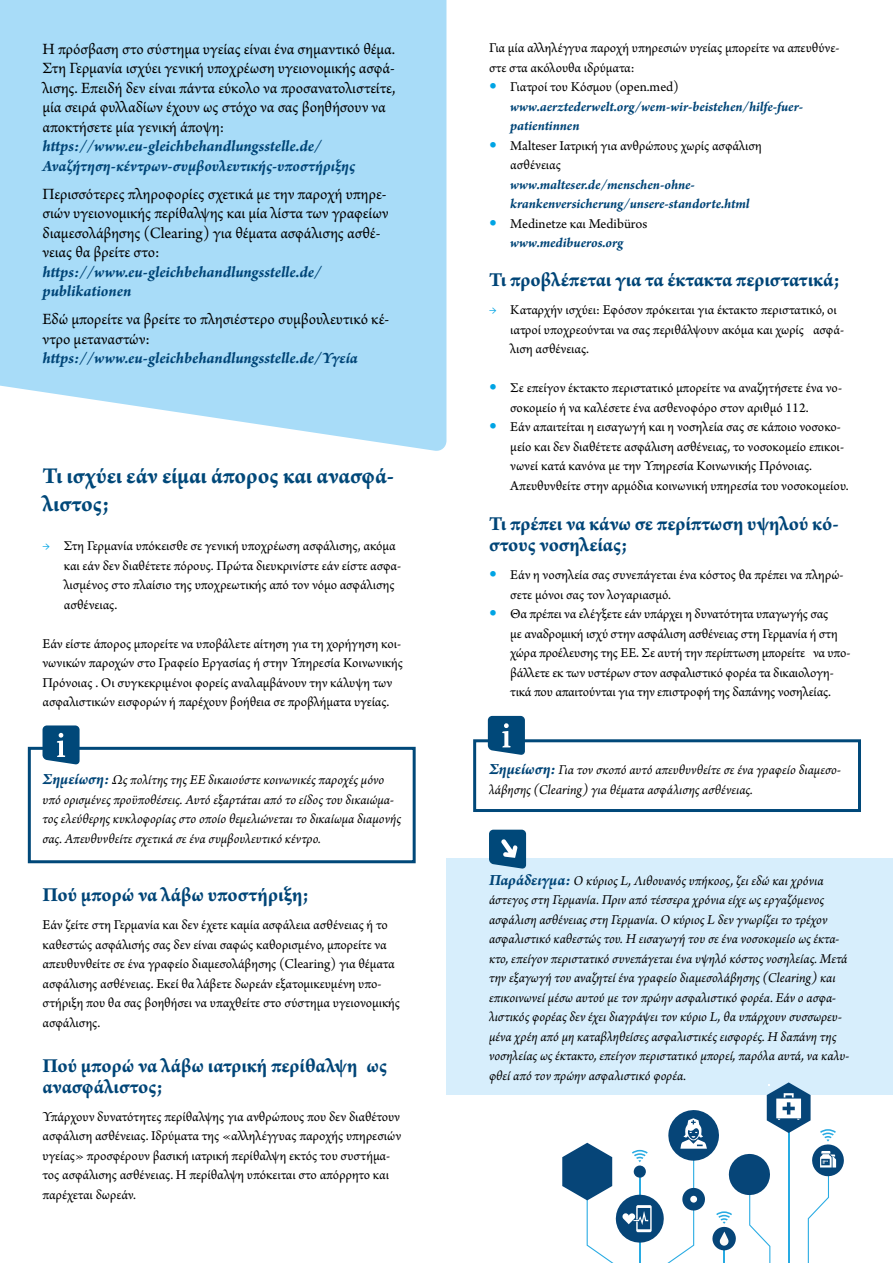
<style>
.page{position:relative;width:893px;height:1263px;background:#fff}
.page>*{position:absolute;margin:0;border:0;box-sizing:border-box;transform-origin:0 0}
.t1{font:700 24px/28.5px "Arno Pro";letter-spacing:-.005em;color:#004879}
.t2{font:700 21px/21px "Arno Pro";letter-spacing:-.005em;color:#004577}
.t3{font:16.5px/19.5px "Arno Pro";letter-spacing:-.005em;color:#000}
.t4{font:italic 700 16.5px/19.5px "Arno Pro";letter-spacing:-.005em;color:#004577}
.t5{font:14.25px/19.5px "Arno Pro";letter-spacing:-.005em;color:#000}
.t6{font:italic 14.25px/19.5px "Arno Pro";letter-spacing:-.005em;color:#000}
.t7{font:italic 700 14.25px/19.5px "Arno Pro";letter-spacing:-.005em;color:#004577}
.s1{color:#00a4e4}
.s2{font-weight:700;font-size:16.5px;color:#004577}
</style>
<div class="page">
<div style="left:446px;top:858px;width:447px;height:237px;background:#d7eefc"></div>
<svg style="left:489px;top:830px;width:37px;height:39px"></svg>
<div style="left:473px;top:739px;width:388px;height:73px;border:3px solid #004879"></div>
<svg style="left:488px;top:716px;width:37px;height:39px"></svg>
<div style="left:28px;top:747px;width:388px;height:116px;border:3px solid #004879"></div>
<svg style="left:43px;top:725px;width:37px;height:40px"></svg>
<svg style="left:562px;top:1082px;width:282px;height:181px"></svg>
<svg style="left:0;top:0;width:446px;height:451px;background:#aedef8"></svg>
<p class="t3" style="left:43px;top:40px;width:354px">Η πρόσβαση στο σύστημα υγείας είναι ένα σημαντικό θέμα.<br>Στη Γερμανία ισχύει γενική υποχρέωση υγειονομικής ασφά&shy;λισης. Επειδή δεν είναι πάντα εύκολο να προσανατολιστείτε, μία σειρά φυλλαδίων έχουν ως στόχο να σας βοηθήσουν να αποκτήσετε μία γενική άποψη:</p>
<p class="t4" style="left:43px;top:137px;width:314px">https://www.eu-gleichbehandlungsstelle.de/<br>Αναζήτηση-κέντρων-συμβουλευτικής-υποστήριξης</p>
<p class="t3" style="left:43px;top:185px;width:348px">Περισσότερες πληροφορίες σχετικά με την παροχή υπηρε&shy;σιών υγειονομικής περίθαλψης και μία λίστα των γραφείων διαμεσολάβησης (Clearing) για θέματα ασφάλισης ασθέ&shy;νειας θα βρείτε στο:</p>
<p class="t4" style="left:43px;top:263px;width:281px">https://www.eu-gleichbehandlungsstelle.de/ publikationen</p>
<p class="t3" style="left:43px;top:310px;width:348px">Εδώ μπορείτε να βρείτε το πλησιέστερο συμβουλευτικό κέ&shy;ντρο μεταναστών:</p>
<p class="t4" style="left:43px;top:349px;width:317px">https://www.eu-gleichbehandlungsstelle.de/Υγεία</p>
<h1 class="t1" style="left:43px;top:462px;width:353px">Τι ισχύει εάν είμαι άπορος και ανασφά&shy;λιστος;</h1>
<p class="t5" style="left:64px;top:537px;width:339px;text-indent:-21px"><span class="s1">→</span> Στη Γερμανία υπόκεισθε σε γενική υποχρέωση ασφάλισης, ακόμα και εάν δεν διαθέτετε πόρους. Πρώτα διευκρινίστε εάν είστε ασφα&shy;λισμένος στο πλαίσιο της υποχρεωτικής από τον νόμο ασφάλισης ασθένειας.</p>
<p class="t5" style="left:43px;top:634px;width:362px">Εάν είστε άπορος μπορείτε να υποβάλετε αίτηση για τη χορήγηση κοι&shy;νωνικών παροχών στο Γραφείο Εργασίας ή στην Υπηρεσία Κοινωνικής Πρόνοιας . Οι συγκεκριμένοι φορείς αναλαμβάνουν την κάλυψη των ασφαλιστικών εισφορών ή παρέχουν βοήθεια σε προβλήματα υγείας.</p>
<p class="t6" style="left:43px;top:771px;width:360px"><span class="s2">Σημείωση:</span> Ως πολίτης της ΕΕ δικαιούστε κοινωνικές παροχές μόνο υπό ορισμένες προϋποθέσεις. Αυτό εξαρτάται από το είδος του δικαιώμα&shy;τος ελεύθερης κυκλοφορίας στο οποίο θεμελιώνεται το δικαίωμα διαμονής σας. Απευθυνθείτε σχετικά σε ένα συμβουλευτικό κέντρο.</p>
<h2 class="t2" style="left:43px;top:885px;width:268px">Πού μπορώ να λάβω υποστήριξη;</h2>
<p class="t5" style="left:43px;top:916px;width:359px">Εάν ζείτε στη Γερμανία και δεν έχετε καμία ασφάλεια ασθένειας ή το καθεστώς ασφάλισής σας δεν είναι σαφώς καθορισμένο, μπορείτε να απευθυνθείτε σε ένα γραφείο διαμεσολάβησης (Clearing) για θέματα ασφάλισης ασθένειας. Εκεί θα λάβετε δωρεάν εξατομικευμένη υπο&shy;στήριξη που θα σας βοηθήσει να υπαχθείτε στο σύστημα υγειονομικής ασφάλισης.</p>
<h2 class="t2" style="left:43px;top:1056px;width:346px">Πού μπορώ να λάβω ιατρική περίθαλψη ως ανασφάλιστος;</h2>
<p class="t5" style="left:43px;top:1107px;width:360px">Υπάρχουν δυνατότητες περίθαλψης για ανθρώπους που δεν διαθέτουν ασφάλιση ασθένειας. Ιδρύματα της «αλληλέγγυας παροχής υπηρεσιών υγείας» προσφέρουν βασική ιατρική περίθαλψη εκτός του συστήμα&shy;τος ασφάλισης ασθένειας. Η περίθαλψη υπόκειται στο απόρρητο και παρέχεται δωρεάν.</p>
<p class="t5" style="left:489px;top:39px;width:352px">Για μία αλληλέγγυα παροχή υπηρεσιών υγείας μπορείτε να απευθύνε-</p>
<p class="t5" style="left:489px;top:58px;width:147px">στε στα ακόλουθα ιδρύματα:</p>
<p class="t5" style="left:510px;top:78px;width:170px">Γιατροί του Κόσμου (open.med)</p>
<p class="t7" style="left:510px;top:97px;width:294px">www.aerztederwelt.org/wem-wir-beistehen/hilfe-fuer&shy;patientinnen</p>
<p class="t5" style="left:510px;top:136px;width:253px">Malteser Ιατρική για ανθρώπους χωρίς ασφάλιση ασθένειας</p>
<p class="t7" style="left:510px;top:175px;width:241px">www.malteser.de/menschen-ohne&shy;krankenversicherung/unsere-standorte.html</p>
<p class="t5" style="left:510px;top:214px;width:139px">Medinetze και Medibüros</p>
<p class="t7" style="left:510px;top:234px;width:115px">www.medibueros.org</p>
<h2 class="t2" style="left:489px;top:270px;width:352px">Τι προβλέπεται για τα έκτακτα περιστατικά;</h2>
<p class="t5" style="left:510px;top:301px;width:335px;text-indent:-21px"><span class="s1">→</span> Καταρχήν ισχύει: Εφόσον πρόκειται για έκτακτο περιστατικό, οι ιατροί υποχρεούνται να σας περιθάλψουν ακόμα και χωρίς ασφά&shy;λιση ασθένειας.</p>
<p class="t5" style="left:510px;top:379px;width:340px">Σε επείγον έκτακτο περιστατικό μπορείτε να αναζητήσετε ένα νο&shy;σοκομείο ή να καλέσετε ένα ασθενοφόρο στον αριθμό 112.<br>Εάν απαιτείται η εισαγωγή και η νοσηλεία σας σε κάποιο νοσοκο&shy;μείο και δεν διαθέτετε ασφάλιση ασθένειας, το νοσοκομείο επικοι&shy;νωνεί κατά κανόνα με την Υπηρεσία Κοινωνικής Πρόνοιας.<br>Απευθυνθείτε στην αρμόδια κοινωνική υπηρεσία του νοσοκομείου.</p>
<h2 class="t2" style="left:489px;top:514px;width:351px">Τι πρέπει να κάνω σε περίπτωση υψηλού κό&shy;στους νοσηλείας;</h2>
<p class="t5" style="left:510px;top:566px;width:342px">Εάν η νοσηλεία σας συνεπάγεται ένα κόστος θα πρέπει να πληρώ&shy;σετε μόνοι σας τον λογαριασμό.<br>Θα πρέπει να ελέγξετε εάν υπάρχει η δυνατότητα υπαγωγής σας<br>με αναδρομική ισχύ στην ασφάλιση ασθένειας στη Γερμανία ή στη χώρα προέλευσης της ΕΕ. Σε αυτή την περίπτωση μπορείτε να υπο&shy;βάλλετε εκ των υστέρων στον ασφαλιστικό φορέα τα δικαιολογη&shy;τικά που απαιτούνται για την επιστροφή της δαπάνης νοσηλείας.</p>
<p class="t6" style="left:489px;top:761px;width:353px"><span class="s2">Σημείωση:</span> Για τον σκοπό αυτό απευθυνθείτε σε ένα γραφείο διαμεσο&shy;λάβησης (Clearing) για θέματα ασφάλισης ασθένειας.</p>
<p class="t6" style="left:489px;top:871px;width:362px"><span class="s2">Παράδειγμα:</span> Ο κύριος L, Λιθουανός υπήκοος, ζει εδώ και χρόνια άστεγος στη Γερμανία. Πριν από τέσσερα χρόνια είχε ως εργαζόμενος ασφάλιση ασθένειας στη Γερμανία. Ο κύριος L δεν γνωρίζει το τρέχον ασφαλιστικό καθεστώς του. Η εισαγωγή του σε ένα νοσοκομείο ως έκτα&shy;κτο, επείγον περιστατικό συνεπάγεται ένα υψηλό κόστος νοσηλείας. Μετά την εξαγωγή του αναζητεί ένα γραφείο διαμεσολάβησης (Clearing) και επικοινωνεί μέσω αυτού με τον πρώην ασφαλιστικό φορέα. Εάν ο ασφα&shy;λιστικός φορέας δεν έχει διαγράψει τον κύριο L, θα υπάρχουν συσσωρευ&shy;μένα χρέη από μη καταβληθείσες ασφαλιστικές εισφορές. Η δαπάνη της νοσηλείας ως έκτακτο, επείγον περιστατικό μπορεί, παρόλα αυτά, να καλυ&shy;φθεί από τον πρώην ασφαλιστικό φορέα.</p>
</div>
